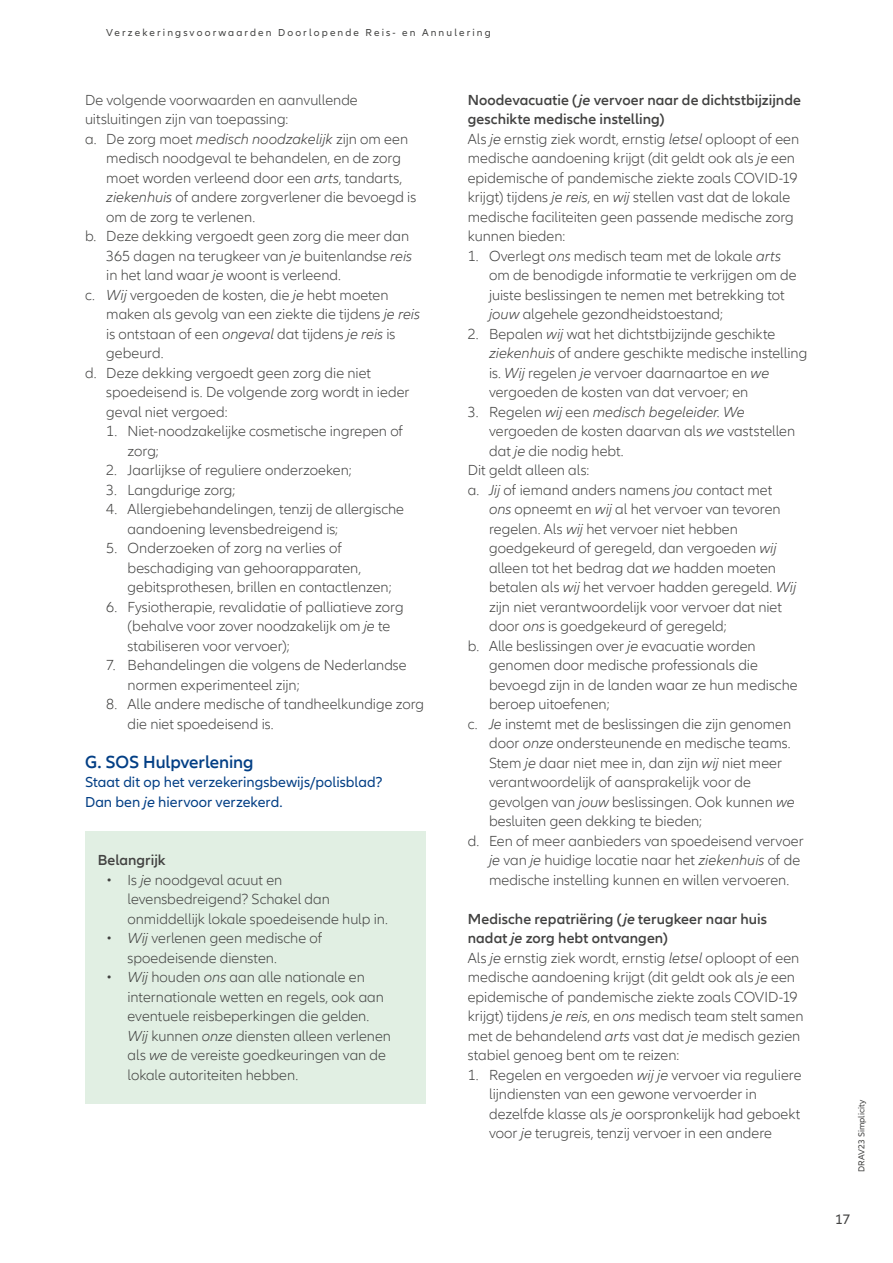
<style>
.page{position:relative;width:893px;height:1263px;background:#fff}
.page>*{position:absolute;margin:0;border:0;box-sizing:border-box;transform-origin:0 0}
.t1{font:600 18px "Allianz Neo";letter-spacing:-.005em;color:#033f85}
.t2{font:300 15px/19.5px "Allianz Neo";color:#424241}
.t3{font:15px/19.5px "Allianz Neo";color:#033f85}
.t4{font:italic 300 15px "Allianz Neo";color:#424241}
.t5{font:600 15px "Allianz Neo";color:#424241}
.t6{font:14.25px "Allianz Neo";color:#424241}
.t7{font:10.5px "Allianz Neo";letter-spacing:.2em;color:#424241}
.t8{font:9px "Allianz Neo";color:#424241}
.s1{font-style:italic}
.s2{font-weight:600}
.s3{font-weight:600;font-style:italic}
.s4{font-style:normal}
</style>
<div class="page">
<div style="left:85px;top:832px;width:340px;height:272px;background:#e1efe3"></div>
<p class="t7" style="left:106px;top:27px;width:386px">Verzekeringsvoorwaarden Doorlopende Reis- en Annulering</p>
<p class="t2" style="left:85px;top:90px;width:274px">De volgende voorwaarden en aanvullende</p>
<p class="t2" style="left:85px;top:110px;width:205px">uitsluitingen zijn van toepassing:</p>
<p class="t2" style="left:85px;top:129px;width:325px">a. De zorg moet <span class="s1">medisch noodzakelijk</span> zijn om een</p>
<p class="t2" style="left:106px;top:149px;width:296px">medisch noodgeval te behandelen, en de zorg</p>
<p class="t2" style="left:106px;top:168px;width:297px">moet worden verleend door een <span class="s1">arts</span>, tandarts,</p>
<p class="t2" style="left:106px;top:188px;width:311px"><span class="s1">ziekenhuis</span> of andere zorgverlener die bevoegd is</p>
<p class="t2" style="left:106px;top:207px;width:150px">om de zorg te verlenen.</p>
<p class="t2" style="left:85px;top:227px;width:326px">b. Deze dekking vergoedt geen zorg die meer dan</p>
<p class="t2" style="left:106px;top:246px;width:307px">365 dagen na terugkeer van <span class="s1">je</span> buitenlandse <span class="s1">reis</span></p>
<p class="t2" style="left:106px;top:266px;width:236px">in het land waar <span class="s1">je</span> woont is verleend.</p>
<p class="t2" style="left:85px;top:285px;width:305px">c. <span class="s1">Wij</span> vergoeden de kosten, die <span class="s1">je</span> hebt moeten</p>
<p class="t2" style="left:106px;top:305px;width:315px">maken als gevolg van een ziekte die tijdens <span class="s1">je reis</span></p>
<p class="t2" style="left:106px;top:324px;width:291px">is ontstaan of een <span class="s1">ongeval</span> dat tijdens <span class="s1">je reis</span> is</p>
<p class="t2" style="left:106px;top:344px;width:59px">gebeurd.</p>
<p class="t2" style="left:85px;top:363px;width:287px">d. Deze dekking vergoedt geen zorg die niet</p>
<p class="t2" style="left:106px;top:383px;width:305px">spoedeisend is. De volgende zorg wordt in ieder</p>
<p class="t2" style="left:106px;top:402px;width:123px">geval niet vergoed:</p>
<p class="t2" style="left:128px;top:422px;width:277px;text-indent:-21px">1. Niet-noodzakelijke cosmetische ingrepen of zorg;</p>
<p class="t2" style="left:106px;top:461px;width:247px">2. Jaarlijkse of reguliere onderzoeken;</p>
<p class="t2" style="left:106px;top:480px;width:131px">3. Langdurige zorg;</p>
<p class="t2" style="left:128px;top:500px;width:278px;text-indent:-21px">4. Allergiebehandelingen, tenzij de allergische aandoening levensbedreigend is;</p>
<p class="t2" style="left:128px;top:539px;width:266px;text-indent:-21px">5. Onderzoeken of zorg na verlies of beschadiging van gehoorapparaten, gebitsprothesen, brillen en contactlenzen;</p>
<p class="t2" style="left:128px;top:597px;width:278px;text-indent:-21px">6. Fysiotherapie, revalidatie of palliatieve zorg (behalve voor zover noodzakelijk om <span class="s1">je</span> te stabiliseren voor vervoer);</p>
<p class="t2" style="left:128px;top:656px;width:281px;text-indent:-21px">7. Behandelingen die volgens de Nederlandse normen experimenteel zijn;</p>
<p class="t2" style="left:128px;top:695px;width:298px;text-indent:-21px">8. Alle andere medische of tandheelkundige zorg die niet spoedeisend is.</p>
<p class="t1" style="left:85px;top:751px;width:170px">G. SOS Hulpverlening</p>
<p class="t3" style="left:85px;top:773px;width:299px">Staat dit op het verzekeringsbewijs/polisblad?<br>Dan ben <span class="s1">je</span> hiervoor verzekerd.</p>
<p class="t5" style="left:98px;top:851px;width:69px">Belangrijk</p>
<p class="t2" style="left:128px;top:870px;width:262px;text-indent:-21px">• Is <span class="s1">je</span> noodgeval acuut en levensbedreigend? Schakel dan onmiddellijk lokale spoedeisende hulp in.</p>
<p class="t2" style="left:128px;top:929px;width:196px;text-indent:-21px">• <span class="s1">Wij</span> verlenen geen medische of spoedeisende diensten.</p>
<p class="t2" style="left:128px;top:968px;width:265px;text-indent:-21px">• <span class="s1">Wij</span> houden <span class="s1">ons</span> aan alle nationale en internationale wetten en regels, ook aan eventuele reisbeperkingen die gelden.<br><span class="s1">Wij</span> kunnen <span class="s1">onze</span> diensten alleen verlenen als <span class="s1">we</span> de vereiste goedkeuringen van de lokale autoriteiten hebben.</p>
<p class="t2" style="left:468px;top:90px;width:335px"><span class="s2">Noodevacuatie (</span><span class="s3">je</span> <span class="s2">vervoer naar de dichtstbijzijnde geschikte medische instelling)<br></span>Als <span class="s1">je</span> ernstig ziek wordt, ernstig <span class="s1">letsel</span> oploopt of een medische aandoening krijgt (dit geldt ook als <span class="s1">je</span> een epidemische of pandemische ziekte zoals COVID-19 krijgt) tijdens <span class="s1">je reis</span>, en <span class="s1">wij</span> stellen vast dat de lokale medische faciliteiten geen passende medische zorg kunnen bieden:</p>
<p class="t2" style="left:489px;top:246px;width:309px;text-indent:-21px">1. Overlegt <span class="s1">ons</span> medisch team met de lokale <span class="s1">arts </span>om de benodigde informatie te verkrijgen om de juiste beslissingen te nemen met betrekking tot <span class="s1">jouw</span> algehele gezondheidstoestand;</p>
<p class="t2" style="left:489px;top:324px;width:320px;text-indent:-21px">2. Bepalen <span class="s1">wij</span> wat het dichtstbijzijnde geschikte <span class="s1">ziekenhuis</span> of andere geschikte medische instelling is. <span class="s1">Wij</span> regelen <span class="s1">je</span> vervoer daarnaartoe en <span class="s1">we </span>vergoeden de kosten van dat vervoer; en</p>
<p class="t4" style="left:468px;top:403px;width:278px"><span class="s4">3. Regelen</span> wij <span class="s4">een</span> medisch begeleider<span class="s4">.</span> We</p>
<p class="t2" style="left:489px;top:422px;width:308px">vergoeden de kosten daarvan als <span class="s1">we</span> vaststellen</p>
<p class="t2" style="left:489px;top:441px;width:136px">dat <span class="s1">je</span> die nodig hebt.</p>
<p class="t2" style="left:468px;top:461px;width:123px">Dit geldt alleen als:</p>
<p class="t2" style="left:468px;top:480px;width:306px">a. <span class="s1">Jij</span> of iemand anders namens <span class="s1">jou</span> contact met</p>
<p class="t2" style="left:489px;top:500px;width:293px"><span class="s1">ons</span> opneemt en <span class="s1">wij</span> al het vervoer van tevoren</p>
<p class="t2" style="left:489px;top:519px;width:250px">regelen. Als <span class="s1">wij</span> het vervoer niet hebben</p>
<p class="t2" style="left:489px;top:539px;width:289px">goedgekeurd of geregeld, dan vergoeden <span class="s1">wij</span></p>
<p class="t2" style="left:489px;top:558px;width:289px">alleen tot het bedrag dat <span class="s1">we</span> hadden moeten</p>
<p class="t2" style="left:489px;top:578px;width:309px">betalen als <span class="s1">wij</span> het vervoer hadden geregeld. <span class="s1">Wij</span></p>
<p class="t2" style="left:489px;top:597px;width:294px">zijn niet verantwoordelijk voor vervoer dat niet</p>
<p class="t2" style="left:489px;top:617px;width:239px">door <span class="s1">ons</span> is goedgekeurd of geregeld;</p>
<p class="t2" style="left:468px;top:636px;width:289px">b. Alle beslissingen over <span class="s1">je</span> evacuatie worden</p>
<p class="t2" style="left:489px;top:656px;width:270px">genomen door medische professionals die</p>
<p class="t2" style="left:489px;top:675px;width:310px">bevoegd zijn in de landen waar ze hun medische</p>
<p class="t2" style="left:489px;top:695px;width:122px">beroep uitoefenen;</p>
<p class="t2" style="left:468px;top:714px;width:325px">c. <span class="s1">Je</span> instemt met de beslissingen die zijn genomen</p>
<p class="t2" style="left:489px;top:734px;width:303px">door <span class="s1">onze</span> ondersteunende en medische teams.</p>
<p class="t2" style="left:489px;top:753px;width:295px">Stem <span class="s1">je</span> daar niet mee in, dan zijn <span class="s1">wij</span> niet meer</p>
<p class="t2" style="left:489px;top:773px;width:264px">verantwoordelijk of aansprakelijk voor de</p>
<p class="t2" style="left:489px;top:792px;width:307px">gevolgen van <span class="s1">jouw</span> beslissingen. Ook kunnen <span class="s1">we</span></p>
<p class="t2" style="left:489px;top:812px;width:215px">besluiten geen dekking te bieden;</p>
<p class="t2" style="left:468px;top:831px;width:337px">d. Een of meer aanbieders van spoedeisend vervoer</p>
<p class="t2" style="left:489px;top:851px;width:313px"><span class="s1">je</span> van <span class="s1">je</span> huidige locatie naar het <span class="s1">ziekenhuis</span> of de</p>
<p class="t2" style="left:489px;top:870px;width:302px">medische instelling kunnen en willen vervoeren.</p>
<p class="t2" style="left:468px;top:909px;width:337px"><span class="s2">Medische repatriëring (</span><span class="s3">je</span> <span class="s2">terugkeer naar huis nadat</span> <span class="s3">je</span> <span class="s2">zorg hebt ontvangen)<br></span>Als <span class="s1">je</span> ernstig ziek wordt, ernstig <span class="s1">letsel</span> oploopt of een medische aandoening krijgt (dit geldt ook als <span class="s1">je</span> een epidemische of pandemische ziekte zoals COVID-19 krijgt) tijdens <span class="s1">je reis</span>, en <span class="s1">ons</span> medisch team stelt samen met de behandelend <span class="s1">arts</span> vast dat <span class="s1">je</span> medisch gezien stabiel genoeg bent om te reizen:</p>
<p class="t2" style="left:489px;top:1065px;width:314px;text-indent:-21px">1. Regelen en vergoeden <span class="s1">wij je</span> vervoer via reguliere lijndiensten van een gewone vervoerder in dezelfde klasse als <span class="s1">je</span> oorspronkelijk had geboekt voor <span class="s1">je</span> terugreis, tenzij vervoer in een andere</p>
<p class="t8" style="left:856px;top:1172px;width:73px;rotate:-90deg">DRAV23 Simplicity</p>
<p class="t6" style="left:835px;top:1211px;width:17px">17</p>
</div>
